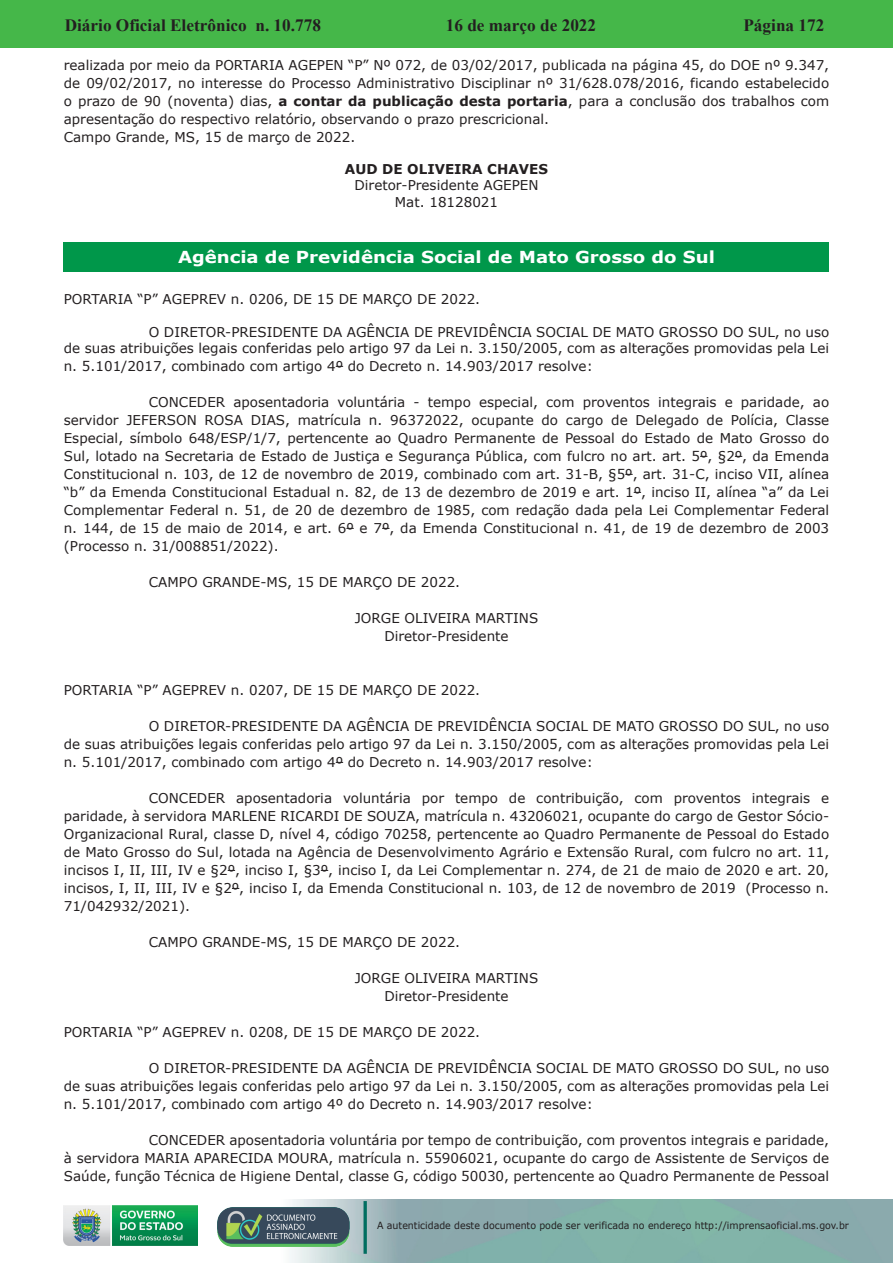
<style>
.page{position:relative;width:893px;height:1263px;background:#fff}
.page>*{position:absolute;margin:0;border:0;box-sizing:border-box;transform-origin:0 0}
.t1{font:700 17.25px "Times New Roman";color:#231f20}
.Atos_Pessoal_Executi{font:700 16.5px "Verdana";color:#fff;scale:1.1 1}
.Título_2{font:13.5px/18px "Verdana";color:#231f20;text-align:justify}
.t2{font:700 13.5px "Verdana";color:#231f20}
.t3{font:9.9px "Verdana";color:#231f20;scale:.95 1}
.s1{font-weight:700}
</style>
<div class="page">
<div style="left:0;top:0;width:893px;height:48px;background:#45b749"></div>
<img style="left:63px;top:1199px;width:830px;height:64px">
<img style="left:364px;top:1202px;width:2px;height:51px">
<img style="left:218px;top:1207px;width:132px;height:39px">
<img style="left:64px;top:1205px;width:134px;height:41px">
<div style="left:64px;top:242px;width:765px;height:30px;background:#00974a"></div>
<p class="t1" style="left:65px;top:13px;width:258px">Diário Oficial Eletrônico n. 10.778</p>
<p class="t1" style="left:446px;top:13px;width:152px">16 de março de 2022</p>
<p class="t1" style="left:743px;top:13px;width:82px">Página 172</p>
<p class="Título_2" style="left:64px;top:56px;width:767px">realizada por meio da PORTARIA AGEPEN “P” Nº 072, de 03/02/2017, publicada na página 45, do DOE nº 9.347, de 09/02/2017, no interesse do Processo Administrativo Disciplinar nº 31/628.078/2016, ficando estabelecido o prazo de 90 (noventa) dias, <span class="s1">a contar da publicação desta portaria</span>, para a conclusão dos trabalhos com apresentação do respectivo relatório, observando o prazo prescricional.</p>
<p class="Título_2" style="left:64px;top:128px;width:293px">Campo Grande, MS, 15 de março de 2022.</p>
<p class="t2" style="left:345px;top:160px;width:204px">AUD DE OLIVEIRA CHAVES</p>
<p class="Título_2" style="left:354px;top:176px;width:185px">Diretor-Presidente AGEPEN</p>
<p class="Título_2" style="left:395px;top:193px;width:105px">Mat. 18128021</p>
<p class="Atos_Pessoal_Executi" style="left:178px;top:246px;width:490px">Agência de Previdência Social de Mato Grosso do Sul</p>
<p class="Título_2" style="left:64px;top:290px;width:418px">PORTARIA “P” AGEPREV n. 0206, DE 15 DE MARÇO DE 2022.</p>
<p class="Título_2" style="left:64px;top:323px;width:767px;line-height:16.2px;text-align:right">O DIRETOR-PRESIDENTE DA AGÊNCIA DE PREVIDÊNCIA SOCIAL DE MATO GROSSO DO SUL, no uso<br>de suas atribuições legais conferidas pelo artigo 97 da Lei n. 3.150/2005, com as alterações promovidas pela Lei</p>
<p class="Título_2" style="left:64px;top:357px;width:530px">n. 5.101/2017, combinado com artigo 4º do Decreto n. 14.903/2017 resolve:</p>
<p class="Título_2" style="left:64px;top:393px;width:767px;text-indent:85px">CONCEDER aposentadoria voluntária - tempo especial, com proventos integrais e paridade, ao servidor JEFERSON ROSA DIAS, matrícula n. 96372022, ocupante do cargo de Delegado de Polícia, Classe Especial, símbolo 648/ESP/1/7, pertencente ao Quadro Permanente de Pessoal do Estado de Mato Grosso do Sul, lotado na Secretaria de Estado de Justiça e Segurança Pública, com fulcro no art. art. 5º, §2º, da Emenda Constitucional n. 103, de 12 de novembro de 2019, combinado com art. 31-B, §5º, art. 31-C, inciso VII, alínea “b” da Emenda Constitucional Estadual n. 82, de 13 de dezembro de 2019 e art. 1º, inciso II, alínea “a” da Lei Complementar Federal n. 51, de 20 de dezembro de 1985, com redação dada pela Lei Complementar Federal n. 144, de 15 de maio de 2014, e art. 6º e 7º, da Emenda Constitucional n. 41, de 19 de dezembro de 2003 (Processo n. 31/008851/2022).</p>
<p class="Título_2" style="left:149px;top:573px;width:313px">CAMPO GRANDE-MS, 15 DE MARÇO DE 2022.</p>
<p class="Título_2" style="left:355px;top:609px;width:185px">JORGE OLIVEIRA MARTINS</p>
<p class="Título_2" style="left:384px;top:627px;width:126px">Diretor-Presidente</p>
<p class="Título_2" style="left:64px;top:681px;width:418px">PORTARIA “P” AGEPREV n. 0207, DE 15 DE MARÇO DE 2022.</p>
<p class="Título_2" style="left:64px;top:717px;width:767px;text-indent:85px">O DIRETOR-PRESIDENTE DA AGÊNCIA DE PREVIDÊNCIA SOCIAL DE MATO GROSSO DO SUL, no uso de suas atribuições legais conferidas pelo artigo 97 da Lei n. 3.150/2005, com as alterações promovidas pela Lei n. 5.101/2017, combinado com artigo 4º do Decreto n. 14.903/2017 resolve:</p>
<p class="Título_2" style="left:64px;top:789px;width:767px;text-indent:85px">CONCEDER aposentadoria voluntária por tempo de contribuição, com proventos integrais e paridade, à servidora MARLENE RICARDI DE SOUZA, matrícula n. 43206021, ocupante do cargo de Gestor Sócio-Organizacional Rural, classe D, nível 4, código 70258, pertencente ao Quadro Permanente de Pessoal do Estado de Mato Grosso do Sul, lotada na Agência de Desenvolvimento Agrário e Extensão Rural, com fulcro no art. 11, incisos I, II, III, IV e §2º, inciso I, §3º, inciso I, da Lei Complementar n. 274, de 21 de maio de 2020 e art. 20, incisos, I, II, III, IV e §2º, inciso I, da Emenda Constitucional n. 103, de 12 de novembro de 2019 (Processo n.<br>71/042932/2021).</p>
<p class="Título_2" style="left:149px;top:933px;width:313px">CAMPO GRANDE-MS, 15 DE MARÇO DE 2022.</p>
<p class="Título_2" style="left:355px;top:969px;width:185px">JORGE OLIVEIRA MARTINS</p>
<p class="Título_2" style="left:384px;top:987px;width:126px">Diretor-Presidente</p>
<p class="Título_2" style="left:64px;top:1023px;width:418px">PORTARIA “P” AGEPREV n. 0208, DE 15 DE MARÇO DE 2022.</p>
<p class="Título_2" style="left:64px;top:1059px;width:767px;text-indent:85px">O DIRETOR-PRESIDENTE DA AGÊNCIA DE PREVIDÊNCIA SOCIAL DE MATO GROSSO DO SUL, no uso de suas atribuições legais conferidas pelo artigo 97 da Lei n. 3.150/2005, com as alterações promovidas pela Lei n. 5.101/2017, combinado com artigo 4º do Decreto n. 14.903/2017 resolve:</p>
<p class="Título_2" style="left:64px;top:1131px;width:767px;text-indent:85px">CONCEDER aposentadoria voluntária por tempo de contribuição, com proventos integrais e paridade, à servidora MARIA APARECIDA MOURA, matrícula n. 55906021, ocupante do cargo de Assistente de Serviços de Saúde, função Técnica de Higiene Dental, classe G, código 50030, pertencente ao Quadro Permanente de Pessoal</p>
<p class="t3" style="left:377px;top:1219px;width:498px">A autenticidade deste documento pode ser verificada no endereço http://imprensaoficial.ms.gov.br</p>
</div>
